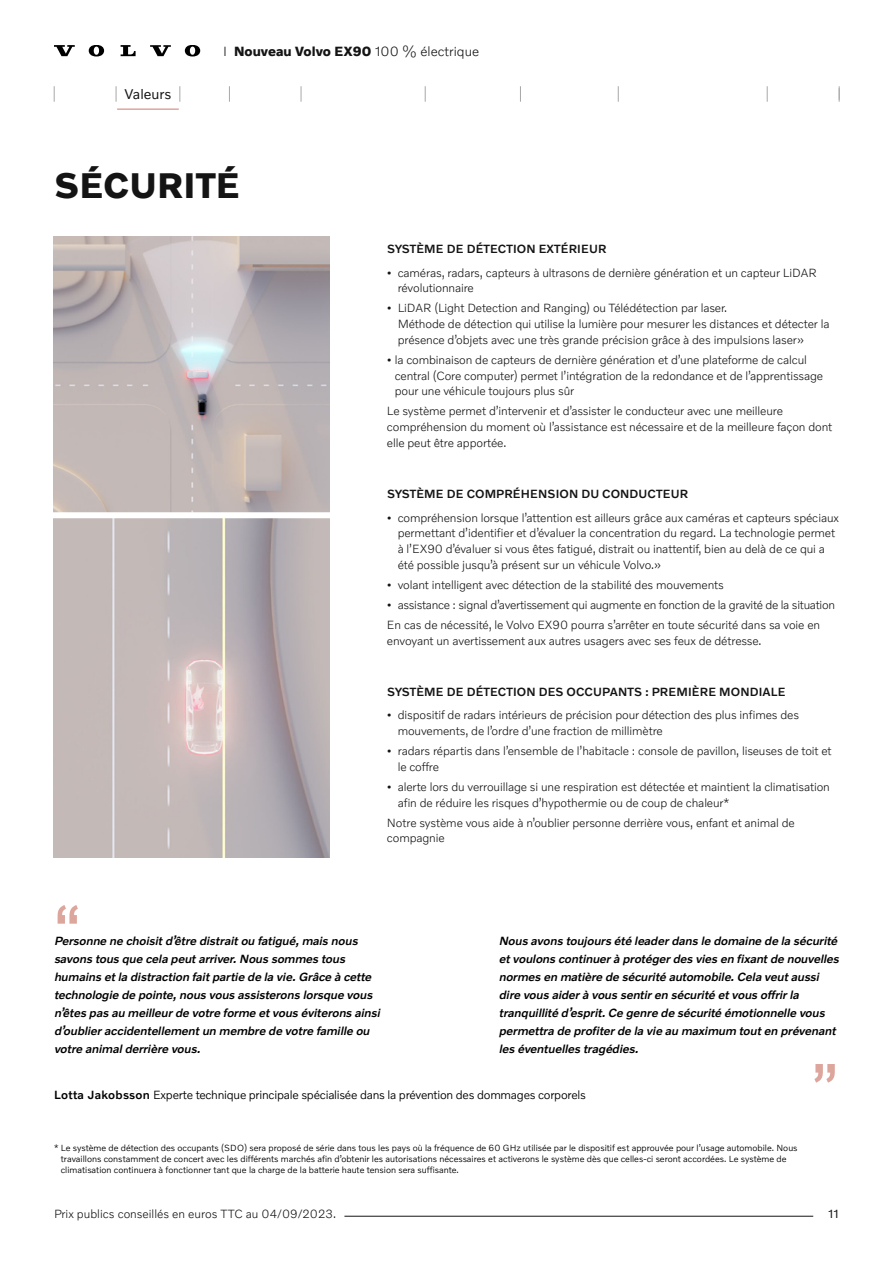
<style>
.page{position:relative;width:893px;height:1263px;background:#fff}
.page>*{position:absolute;margin:0;border:0;box-sizing:border-box;transform-origin:0 0}
.t1{font:500 54px "Volvo Novum";color:#dda69d}
.t2{font:700 36px "Volvo Novum";letter-spacing:.02em;color:#141414}
.t3{font:14.25px "Volvo Novum";color:#141414}
.t4{font:700 13.5px "Volvo Novum";color:#141414}
.t5{font:300 12px/15.8px "Volvo Novum";letter-spacing:-.01em;color:#141414}
.t6{font:italic 500 12px/18px "Volvo Novum";color:#000}
.t7{font:500 12px "Volvo Novum";letter-spacing:.01em;color:#141414}
.t8{font:300 12px "Volvo Novum";letter-spacing:-.02em;color:#000}
.t9{font:12px "Volvo Novum";color:#141414}
.t10{font:300 9px/10.8px "Volvo Novum";color:#000}
.s1{font-weight:300}
.s2{font-weight:500}
</style>
<div class="page">
<svg style="left:54px;top:45px;width:21px;height:11px"></svg>
<svg style="left:121px;top:45px;width:15px;height:11px"></svg>
<svg style="left:89px;top:45px;width:15px;height:12px"></svg>
<svg style="left:150px;top:45px;width:21px;height:11px"></svg>
<svg style="left:185px;top:45px;width:15px;height:12px"></svg>
<hr style="left:344px;top:1216px;width:469px;height:1px;background:#141414">
<svg style="left:425px;top:86px;width:1px;height:16px"></svg>
<svg style="left:301px;top:86px;width:1px;height:16px"></svg>
<svg style="left:229px;top:86px;width:1px;height:16px"></svg>
<svg style="left:179px;top:86px;width:1px;height:16px"></svg>
<svg style="left:54px;top:86px;width:1px;height:16px"></svg>
<svg style="left:116px;top:86px;width:1px;height:16px"></svg>
<svg style="left:520px;top:86px;width:1px;height:16px"></svg>
<svg style="left:839px;top:86px;width:1px;height:16px"></svg>
<svg style="left:767px;top:86px;width:1px;height:16px"></svg>
<svg style="left:618px;top:86px;width:1px;height:16px"></svg>
<img style="left:54px;top:236px;width:276px;height:276px">
<img style="left:54px;top:518px;width:276px;height:339px">
<hr style="left:117px;top:109px;width:62px;height:1px;background:#dda69d">
<p class="t3" style="left:124px;top:85px;width:48px">Valeurs</p>
<p class="t4" style="left:223px;top:42px;width:257px"><span class="s1">I</span> Nouveau Volvo EX90 <span class="s1">100 % électrique</span></p>
<h2 class="t2" style="left:54px;top:163px;width:187px">SÉCURITÉ</h2>
<h1 class="t1" style="left:54px;top:897px;width:29px">“</h1>
<p class="t7" style="left:387px;top:242px;width:221px">SYSTÈME DE DÉTECTION EXTÉRIEUR</p>
<p class="t5" style="left:398px;top:264px;width:420px;text-indent:-11px">• caméras, radars, capteurs à ultrasons de dernière génération et un capteur LiDAR révolutionnaire</p>
<p class="t5" style="left:398px;top:300px;width:433px;text-indent:-11px">• LiDAR (Light Detection and Ranging) ou Télédétection par laser.<br>Méthode de détection qui utilise la lumière pour mesurer les distances et détecter la présence d’objets avec une très grande précision grâce à des impulsions laser»</p>
<p class="t5" style="left:395px;top:351px;width:430px;text-indent:-8px">• la combinaison de capteurs de dernière génération et d’une plateforme de calcul central (Core computer) permet l’intégration de la redondance et de l’apprentissage pour une véhicule toujours plus sûr</p>
<p class="t5" style="left:387px;top:403px;width:447px">Le système permet d’intervenir et d’assister le conducteur avec une meilleure compréhension du moment où l’assistance est nécessaire et de la meilleure façon dont elle peut être apportée.</p>
<p class="t7" style="left:387px;top:487px;width:303px">SYSTÈME DE COMPRÉHENSION DU CONDUCTEUR</p>
<p class="t5" style="left:398px;top:509px;width:443px;text-indent:-11px">• compréhension lorsque l’attention est ailleurs grâce aux caméras et capteurs spéciaux permettant d’identifier et d’évaluer la concentration du regard. La technologie permet à l’EX90 d’évaluer si vous êtes fatigué, distrait ou inattentif, bien au delà de ce qui a été possible jusqu’à présent sur un véhicule Volvo.»</p>
<p class="t5" style="left:387px;top:576px;width:339px">• volant intelligent avec détection de la stabilité des mouvements</p>
<p class="t5" style="left:387px;top:594px;width:450px;line-height:20px">• assistance : signal d’avertissement qui augmente en fonction de la gravité de la situation<br>En cas de nécessité, le Volvo EX90 pourra s’arrêter en toute sécurité dans sa voie en</p>
<p class="t5" style="left:387px;top:632px;width:376px">envoyant un avertissement aux autres usagers avec ses feux de détresse.</p>
<p class="t7" style="left:387px;top:684px;width:400px">SYSTÈME DE DÉTECTION DES OCCUPANTS : PREMIÈRE MONDIALE</p>
<p class="t5" style="left:398px;top:707px;width:403px;text-indent:-11px">• dispositif de radars intérieurs de précision pour détection des plus infimes des mouvements, de l’ordre d’une fraction de millimètre</p>
<p class="t5" style="left:398px;top:743px;width:436px;text-indent:-11px">• radars répartis dans l’ensemble de l’habitacle : console de pavillon, liseuses de toit et le coffre</p>
<p class="t5" style="left:398px;top:778px;width:434px;text-indent:-11px">• alerte lors du verrouillage si une respiration est détectée et maintient la climatisation afin de réduire les risques d’hypothermie ou de coup de chaleur*</p>
<p class="t5" style="left:387px;top:814px;width:409px">Notre système vous aide à n’oublier personne derrière vous, enfant et animal de compagnie</p>
<p class="t6" style="left:54px;top:931px;width:330px">Personne ne choisitd’être distraitou fatigué,mais nous savons tous que cela peutarriver.Nous sommes tous humains etla distraction faitpartie de la vie.Grâce à cette technologie de pointe,nous vous assisterons lorsque vous n’êtes pas au meilleurde votre forme etvous éviterons ainsi d’oublieraccidentellementun membre de votre famille ou votre animalderrière vous.</p>
<p class="t6" style="left:499px;top:931px;width:344px">Nous avons toujours été leaderdans le domaine de la sécurité etvoulons continuerà protégerdes vies en fixantde nouvelles normes en matière de sécurité automobile.Cela veutaussi dire vous aiderà vous sentiren sécurité etvous offrirla tranquillité d’esprit.Ce genre de sécurité émotionnelle vous permettra de profiterde la vie au maximum touten prévenant les éventuelles tragédies.</p>
<h1 class="t1" style="left:812px;top:1054px;width:29px">”</h1>
<p class="t8" style="left:54px;top:1087px;width:533px"><span class="s2">Lotta Jakobsson</span> Experte technique principale spécialisée dans la prévention des dommages corporels</p>
<p class="t10" style="left:61px;top:1142px;width:738px;text-indent:-7px">* Le système de détection des occupants (SDO) sera proposé de série dans tous les pays où la fréquence de 60 GHz utilisée par le dispositif est approuvée pour l’usage automobile. Nous travaillons constamment de concert avec les différents marchés afin d’obtenir les autorisations nécessaires et activerons le système dès que celles-ci seront accordées. Le système de climatisation continuera à fonctionner tant que la charge de la batterie haute tension sera suffisante.</p>
<p class="t5" style="left:54px;top:1206px;width:284px">Prix publics conseillés en euros TTC au 04/09/2023.</p>
<p class="t9" style="left:828px;top:1206px;width:12px">11</p>
</div>
